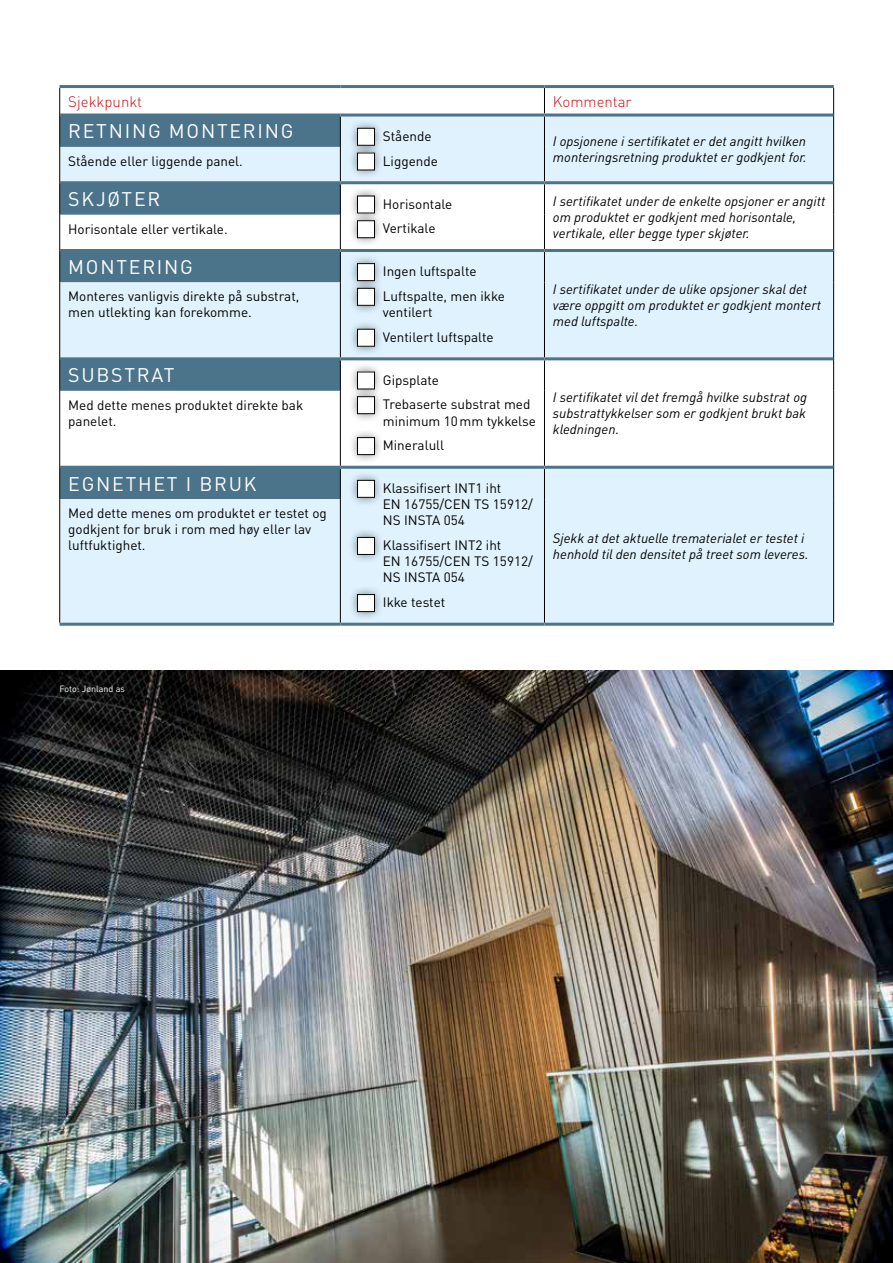
<style>
.page{position:relative;width:893px;height:1263px;background:#fff}
.page>*{position:absolute;margin:0;border:0;box-sizing:border-box;transform-origin:0 0}
.t1{font:19.5px "DINOT";letter-spacing:.09em;color:#fff}
.t2{font:300 15px "DINOT";color:#cd1013}
.t3{font:13.5px/16.2px "DINOT";color:#000}
.t4{font:italic 13.5px/16.2px "DINOT";color:#000}
.t5{font:9px "DINOT";color:#fff}
</style>
<div class="page">
<svg style="left:60px;top:117px;width:773px;height:506px;fill:#dff2fd"></svg>
<svg style="left:59px;top:87px;width:775px;height:28px"></svg>
<hr style="left:59px;top:115px;width:1px;height:32px;background:#000">
<hr style="left:59px;top:183px;width:1px;height:32px;background:#000">
<hr style="left:59px;top:250px;width:1px;height:32px;background:#000">
<hr style="left:59px;top:359px;width:1px;height:32px;background:#000">
<hr style="left:59px;top:467px;width:1px;height:32px;background:#000">
<hr style="left:340px;top:117px;width:1px;height:30px;background:#000">
<hr style="left:544px;top:117px;width:1px;height:30px;background:#000">
<hr style="left:833px;top:115px;width:1px;height:32px;background:#000">
<hr style="left:544px;top:147px;width:1px;height:34px;background:#000">
<hr style="left:833px;top:147px;width:1px;height:36px;background:#000">
<hr style="left:340px;top:184px;width:1px;height:31px;background:#000">
<hr style="left:544px;top:184px;width:1px;height:31px;background:#000">
<hr style="left:833px;top:183px;width:1px;height:32px;background:#000">
<hr style="left:544px;top:215px;width:1px;height:34px;background:#000">
<hr style="left:833px;top:215px;width:1px;height:35px;background:#000">
<hr style="left:340px;top:252px;width:1px;height:30px;background:#000">
<hr style="left:544px;top:252px;width:1px;height:30px;background:#000">
<hr style="left:833px;top:250px;width:1px;height:32px;background:#000">
<hr style="left:544px;top:282px;width:1px;height:75px;background:#000">
<hr style="left:833px;top:282px;width:1px;height:77px;background:#000">
<hr style="left:340px;top:360px;width:1px;height:31px;background:#000">
<hr style="left:544px;top:360px;width:1px;height:31px;background:#000">
<hr style="left:833px;top:359px;width:1px;height:32px;background:#000">
<hr style="left:544px;top:391px;width:1px;height:75px;background:#000">
<hr style="left:833px;top:391px;width:1px;height:76px;background:#000">
<hr style="left:340px;top:469px;width:1px;height:30px;background:#000">
<hr style="left:544px;top:469px;width:1px;height:30px;background:#000">
<hr style="left:833px;top:467px;width:1px;height:32px;background:#000">
<hr style="left:544px;top:499px;width:1px;height:124px;background:#000">
<hr style="left:833px;top:499px;width:1px;height:124px;background:#000">
<hr style="left:59px;top:147px;width:1px;height:36px;background:#000">
<hr style="left:340px;top:147px;width:1px;height:34px;background:#000">
<hr style="left:59px;top:215px;width:1px;height:35px;background:#000">
<hr style="left:340px;top:215px;width:1px;height:34px;background:#000">
<hr style="left:59px;top:282px;width:1px;height:77px;background:#000">
<hr style="left:340px;top:282px;width:1px;height:75px;background:#000">
<hr style="left:59px;top:391px;width:1px;height:76px;background:#000">
<hr style="left:340px;top:391px;width:1px;height:75px;background:#000">
<hr style="left:59px;top:499px;width:1px;height:124px;background:#000">
<hr style="left:340px;top:499px;width:1px;height:124px;background:#000">
<hr style="left:60px;top:85px;width:280px;height:3px;background:#4b738a">
<hr style="left:60px;top:114px;width:280px;height:3px;background:#4b738a">
<hr style="left:340px;top:85px;width:204px;height:3px;background:#4b738a">
<hr style="left:340px;top:114px;width:204px;height:3px;background:#4b738a">
<hr style="left:544px;top:85px;width:290px;height:3px;background:#4b738a">
<hr style="left:544px;top:114px;width:289px;height:3px;background:#4b738a">
<hr style="left:60px;top:181px;width:280px;height:3px;background:#4b738a">
<hr style="left:340px;top:181px;width:204px;height:3px;background:#4b738a">
<hr style="left:544px;top:181px;width:289px;height:3px;background:#4b738a">
<hr style="left:60px;top:249px;width:280px;height:3px;background:#4b738a">
<hr style="left:340px;top:249px;width:204px;height:3px;background:#4b738a">
<hr style="left:544px;top:249px;width:289px;height:3px;background:#4b738a">
<hr style="left:60px;top:357px;width:280px;height:3px;background:#4b738a">
<hr style="left:340px;top:357px;width:204px;height:3px;background:#4b738a">
<hr style="left:544px;top:357px;width:289px;height:3px;background:#4b738a">
<hr style="left:60px;top:466px;width:280px;height:3px;background:#4b738a">
<hr style="left:340px;top:466px;width:204px;height:3px;background:#4b738a">
<hr style="left:544px;top:466px;width:289px;height:3px;background:#4b738a">
<hr style="left:60px;top:623px;width:280px;height:3px;background:#4e748a">
<hr style="left:340px;top:623px;width:204px;height:3px;background:#4e748a">
<hr style="left:544px;top:623px;width:290px;height:3px;background:#4e748a">
<div style="left:348px;top:119px;width:36px;height:35px;background:#000;opacity:.5"></div>
<div style="left:357px;top:128px;width:17px;height:17px;background:#fff"></div>
<div style="left:357px;top:128px;width:18px;height:17px;border:1px solid #000"></div>
<div style="left:348px;top:144px;width:36px;height:35px;background:#000;opacity:.5"></div>
<div style="left:357px;top:153px;width:17px;height:17px;background:#fff"></div>
<div style="left:357px;top:153px;width:18px;height:17px;border:1px solid #000"></div>
<div style="left:348px;top:187px;width:36px;height:35px;background:#000;opacity:.5"></div>
<div style="left:357px;top:196px;width:17px;height:17px;background:#fff"></div>
<div style="left:357px;top:196px;width:18px;height:17px;border:1px solid #000"></div>
<div style="left:348px;top:211px;width:36px;height:36px;background:#000;opacity:.5"></div>
<div style="left:357px;top:221px;width:17px;height:17px;background:#fff"></div>
<div style="left:357px;top:221px;width:18px;height:17px;border:1px solid #000"></div>
<div style="left:348px;top:254px;width:36px;height:36px;background:#000;opacity:.5"></div>
<div style="left:357px;top:264px;width:17px;height:17px;background:#fff"></div>
<div style="left:357px;top:263px;width:18px;height:18px;border:1px solid #000"></div>
<div style="left:348px;top:279px;width:36px;height:35px;background:#000;opacity:.5"></div>
<div style="left:357px;top:288px;width:17px;height:17px;background:#fff"></div>
<div style="left:357px;top:288px;width:18px;height:17px;border:1px solid #000"></div>
<div style="left:348px;top:320px;width:36px;height:35px;background:#000;opacity:.5"></div>
<div style="left:357px;top:329px;width:17px;height:17px;background:#fff"></div>
<div style="left:357px;top:329px;width:18px;height:17px;border:1px solid #000"></div>
<div style="left:348px;top:362px;width:36px;height:36px;background:#000;opacity:.5"></div>
<div style="left:357px;top:372px;width:17px;height:17px;background:#fff"></div>
<div style="left:357px;top:372px;width:18px;height:17px;border:1px solid #000"></div>
<div style="left:348px;top:387px;width:36px;height:36px;background:#000;opacity:.5"></div>
<div style="left:357px;top:397px;width:17px;height:17px;background:#fff"></div>
<div style="left:357px;top:397px;width:18px;height:17px;border:1px solid #000"></div>
<div style="left:348px;top:428px;width:36px;height:36px;background:#000;opacity:.5"></div>
<div style="left:357px;top:438px;width:17px;height:17px;background:#fff"></div>
<div style="left:357px;top:437px;width:18px;height:18px;border:1px solid #000"></div>
<div style="left:348px;top:471px;width:36px;height:35px;background:#000;opacity:.5"></div>
<div style="left:357px;top:480px;width:17px;height:17px;background:#fff"></div>
<div style="left:357px;top:480px;width:18px;height:17px;border:1px solid #000"></div>
<div style="left:348px;top:528px;width:36px;height:35px;background:#000;opacity:.5"></div>
<div style="left:357px;top:537px;width:17px;height:17px;background:#fff"></div>
<div style="left:357px;top:537px;width:18px;height:18px;border:1px solid #000"></div>
<div style="left:348px;top:585px;width:36px;height:36px;background:#000;opacity:.5"></div>
<div style="left:357px;top:594px;width:17px;height:18px;background:#fff"></div>
<div style="left:357px;top:594px;width:18px;height:18px;border:1px solid #000"></div>
<img style="left:0;top:670px;width:893px;height:593px">
<p class="t2" style="left:68px;top:92px;width:75px">Sjekkpunkt</p>
<p class="t2" style="left:553px;top:92px;width:80px">Kommentar</p>
<h1 class="t1" style="left:68px;top:119px;width:227px">RETNING MONTERING</h1>
<p class="t3" style="left:383px;top:123px;width:57px;line-height:24.8px">Stående<br>Liggende</p>
<p class="t4" style="left:553px;top:133px;width:255px">I opsjonene i sertifikatet er det angitt hvilken</p>
<p class="t3" style="left:68px;top:153px;width:176px">Stående eller liggende panel.</p>
<p class="t4" style="left:553px;top:149px;width:255px">monteringsretning produktet er godkjent for.</p>
<h1 class="t1" style="left:68px;top:187px;width:94px">SKJØTER</h1>
<p class="t3" style="left:383px;top:191px;width:71px;line-height:24.8px">Horisontale<br>Vertikale</p>
<p class="t4" style="left:553px;top:192px;width:274px">I sertifikatet under de enkelte opsjoner er angitt om produktet er godkjent med horisontale,</p>
<p class="t3" style="left:68px;top:220px;width:161px">Horisontale eller vertikale.</p>
<p class="t4" style="left:553px;top:225px;width:198px">vertikale, eller begge typer skjøter.</p>
<h1 class="t1" style="left:68px;top:255px;width:126px">MONTERING</h1>
<p class="t3" style="left:383px;top:259px;width:124px;line-height:24.8px">Ingen luftspalte<br>Luftspalte, men ikke</p>
<p class="t3" style="left:383px;top:300px;width:112px;line-height:24.8px">ventilert<br>Ventilert luftspalte</p>
<p class="t4" style="left:553px;top:280px;width:270px">I sertifikatet under de ulike opsjoner skal det være oppgitt om produktet er godkjent montert med luftspalte.</p>
<p class="t3" style="left:68px;top:288px;width:233px">Monteres vanligvis direkte på substrat, men utlekting kan forekomme.</p>
<h1 class="t1" style="left:68px;top:363px;width:108px">SUBSTRAT</h1>
<p class="t3" style="left:383px;top:367px;width:149px;line-height:24.8px">Gipsplate<br>Trebaserte substrat med</p>
<p class="t3" style="left:383px;top:408px;width:155px;line-height:24.8px">minimum 10mm tykkelse<br>Mineralull</p>
<p class="t3" style="left:68px;top:396px;width:237px">Med dette menes produktet direkte bak panelet.</p>
<h1 class="t1" style="left:68px;top:471px;width:190px">EGNETHET I BRUK</h1>
<p class="t3" style="left:383px;top:480px;width:152px">Klassifisert INT1 iht<br>EN 16755/CEN TS 15912/<br>NS INSTA 054</p>
<p class="t3" style="left:383px;top:537px;width:152px">Klassifisert INT2 iht<br>EN 16755/CEN TS 15912/<br>NS INSTA 054</p>
<p class="t3" style="left:383px;top:594px;width:64px">Ikke testet</p>
<p class="t3" style="left:68px;top:505px;width:260px">Med dette menes om produktet er testet og godkjent for bruk i rom med høy eller lav luftfuktighet.</p>
<p class="t4" style="left:553px;top:389px;width:256px;text-align:justify">I sertifikatet vil det fremgå hvilke substrat og substrattykkelser som er godkjent brukt bak kledningen.</p>
<p class="t4" style="left:553px;top:530px;width:257px">Sjekk at det aktuelle trematerialet er testet i henhold til den densitet på treet som leveres.</p>
<p class="t5" style="left:60px;top:683px;width:67px">Foto: Jønland as</p>
</div>
